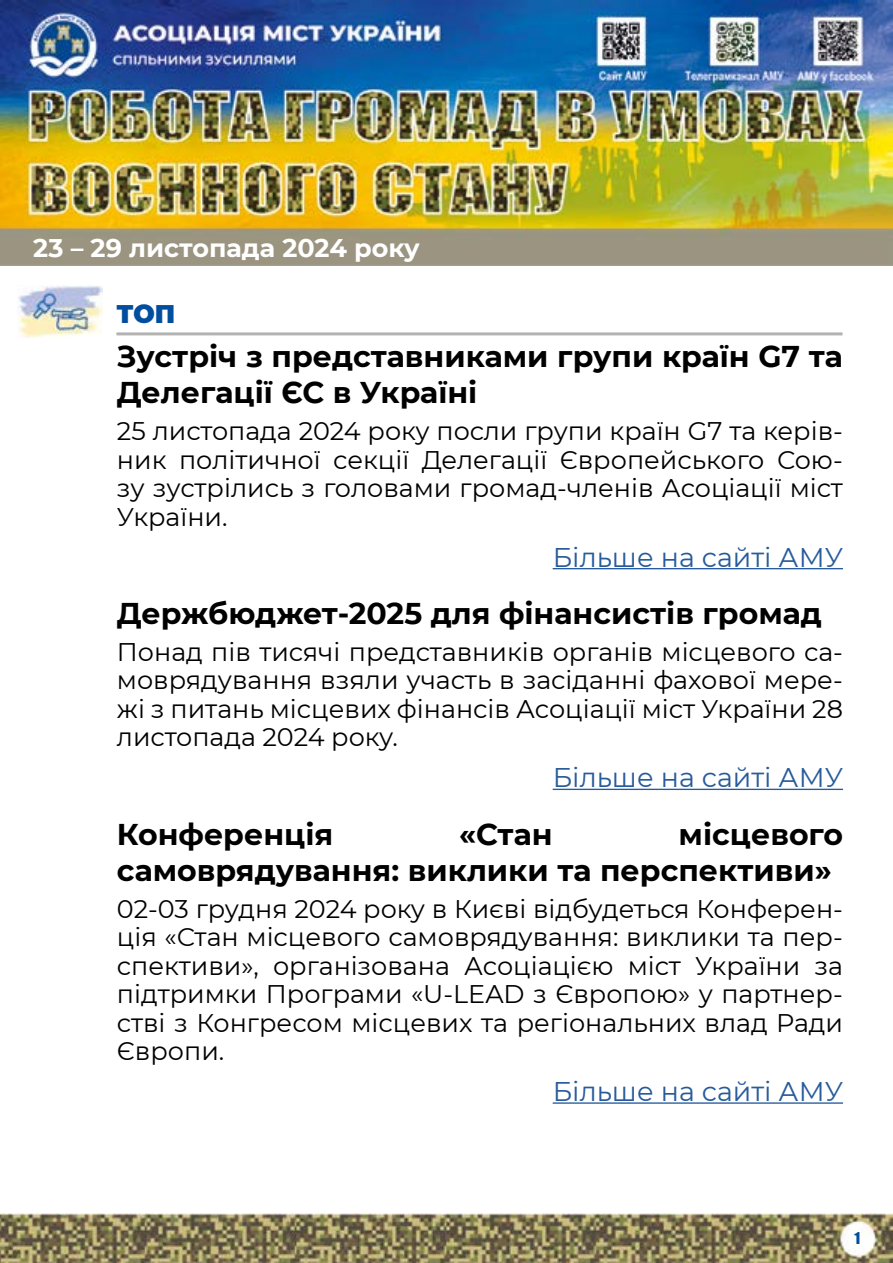
<style>
.page{position:relative;width:893px;height:1263px;background:#fff}
.page>*{position:absolute;margin:0;border:0;box-sizing:border-box;transform-origin:0 0}
.t1{font:700 30px/36px "Montserrat";color:#000}
.t2{font:27px "Montserrat";color:#275b9b}
.t3{font:25.5px/28.5px "Montserrat";color:#000;text-align:justify}
.t4{font:700 25.5px "Montserrat";color:#fff}
.t5{font:900 25.5px "Montserrat";color:#004e9d}
.t6{font:15px "Impact";color:#004e9d}
</style>
<div class="page">
<img style="left:0;top:1213px;width:893px;height:50px">
<img style="left:0;top:1px;width:893px;height:265px">
<img style="left:17px;top:286px;width:85px;height:51px">
<hr style="left:116px;top:332px;width:726px;height:3px;background:#b3b2b2">
<hr style="left:553px;top:568px;width:290px;height:1px;background:#275b9b">
<hr style="left:553px;top:789px;width:290px;height:1px;background:#275b9b">
<hr style="left:553px;top:1102px;width:290px;height:2px;background:#275b9b">
<p class="t4" style="left:33px;top:229px;width:388px">23 – 29 листопада 2024 року</p>
<p class="t5" style="left:116px;top:295px;width:60px">ТОП</p>
<p class="t1" style="left:117px;top:337px;width:728px">Зустріч з представниками групи країн G7 та<br>Делегації ЄС в Україні</p>
<p class="t3" style="left:117px;top:416px;width:728px">25 листопада 2024 року посли групи країн G7 та керів&shy;ник політичної секції Делегації Європейського Сою&shy;зу зустрілись з головами громад-членів Асоціації міст України.</p>
<p class="t2" style="left:553px;top:538px;width:292px">Більше на сайті АМУ</p>
<p class="t1" style="left:117px;top:594px;width:706px">Держбюджет-2025 для фінансистів громад</p>
<p class="t3" style="left:117px;top:637px;width:728px">Понад пів тисячі представників органів місцевого са&shy;моврядування взяли участь в засіданні фахової мере&shy;жі з питань місцевих фінансів Асоціації міст України 28 листопада 2024 року.</p>
<p class="t2" style="left:553px;top:759px;width:292px">Більше на сайті АМУ</p>
<p class="t1" style="left:117px;top:814px;width:218px">Конференція</p>
<p class="t1" style="left:459px;top:814px;width:95px">«Стан</p>
<p class="t1" style="left:117px;top:814px;width:728px;text-indent:562px">місцевого самоврядування: виклики та перспективи»</p>
<p class="t3" style="left:117px;top:893px;width:728px">02-03 грудня 2024 року в Києві відбудеться Конферен&shy;ція «Стан місцевого самоврядування: виклики та пер&shy;спективи», організована Асоціацією міст України за підтримки Програми «U-LEAD з Європою» у партнер&shy;стві з Конгресом місцевих та регіональних влад Ради Європи.</p>
<p class="t2" style="left:553px;top:1073px;width:292px">Більше на сайті АМУ</p>
<p class="t6" style="left:855px;top:1226px;width:7px">1</p>
</div>
